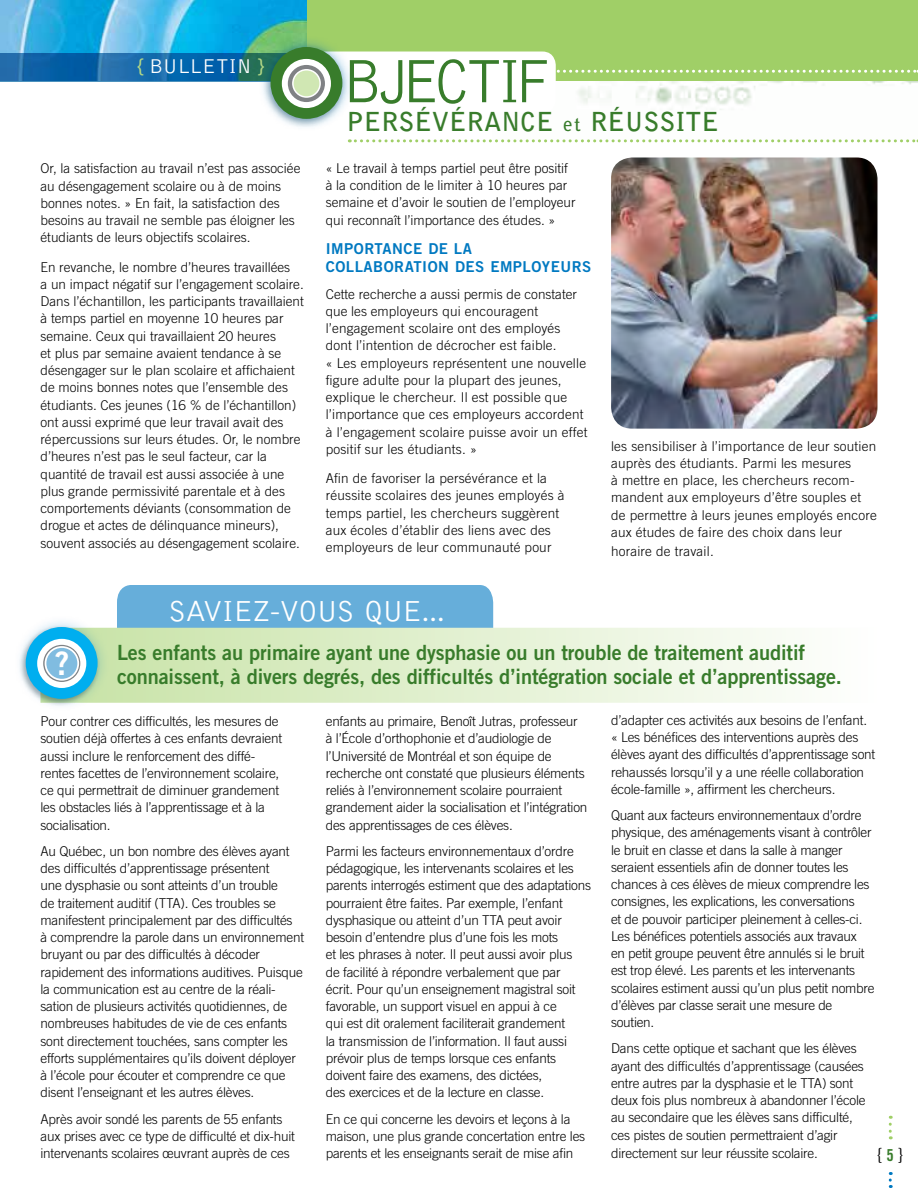
<style>
.page{position:relative;width:918px;height:1188px;background:#fff}
.page>*{position:absolute;margin:0;border:0;box-sizing:border-box;transform-origin:0 0}
.t1{font:300 63.45px "Bell Gothic";letter-spacing:-.09em;color:#387c2b;scale:.94 1}
.t2{font:32.4px "Trade Gothic Bold Two";color:#fff}
.t3{font:300 30px "Bell Gothic";letter-spacing:-.02em;color:#fff}
.t4{font:700 26.1px "Bell Gothic";color:#387c2b}
.t5{font:21px/24px "Trade Gothic Bold Two";letter-spacing:-.005em;color:#387c2b;scale:.95 1}
.t6{font:300 20.7px "Bell Gothic";color:#fff}
.t7{font:18px "Trade Gothic Cond Eighteen";color:#000}
.t8{font:15px/18px "Trade Gothic Bold Two";letter-spacing:.03em;color:#0079c1}
.t9{font:300 13.5px/17.2px "Trade Gothic";letter-spacing:-.015em;color:#000}
.t10{font:300 13.5px/17.2px "Trade Gothic";letter-spacing:.015em;color:#000}
.s1{font-size:24.3px;color:#b3d885}
.s2{font-size:19.2px}
.s3{font-family:"Trade Gothic Bold Cond Twenty";font-size:16.5px;color:#387c2b}
</style>
<div class="page">
<svg style="left:889px;top:1172px;width:3px;height:16px"></svg>
<svg style="left:889px;top:1116px;width:3px;height:23px"></svg>
<img style="left:578px;top:81px;width:340px;height:29px">
<div style="left:287px;top:0;width:631px;height:81px;background:#a0cf67"></div>
<img style="left:0;top:0;width:307px;height:53px">
<svg style="left:0;top:53px;width:258px;height:29px;background:#1267a5"></svg>
<div style="left:299px;top:52px;width:257px;height:61px;background:#fff;border-radius:14px"></div>
<svg style="left:555px;top:70px;width:363px;height:3px"></svg>
<svg style="left:349px;top:139px;width:569px;height:3px"></svg>
<div style="left:258px;top:34px;width:96px;height:97px;background:#0079c1;opacity:.5"></div>
<div style="left:271px;top:47px;width:71px;height:72px;background:#387c2b;border-radius:50%"></div>
<svg style="left:285px;top:62px;width:43px;height:43px"></svg>
<div style="left:282px;top:59px;width:49px;height:49px;border:6px solid #fff;border-radius:50%"></div>
<div style="left:293px;top:70px;width:27px;height:27px;background:#d0e7b3;border-radius:50%"></div>
<div style="left:292px;top:69px;width:29px;height:29px;border:2px solid #fff;border-radius:50%"></div>
<img style="left:611px;top:158px;width:267px;height:271px">
<div style="left:117px;top:585px;width:376px;height:43px;background:#66aeda"></div>
<svg style="left:109px;top:628px;width:677px;height:75px;background:#e1efcf"></svg>
<div style="left:13px;top:614px;width:96px;height:97px;background:#0079c1;opacity:.3"></div>
<div style="left:26px;top:627px;width:72px;height:72px;background:#00aeef;border-radius:50%"></div>
<svg style="left:40px;top:642px;width:43px;height:43px"></svg>
<div style="left:37px;top:639px;width:49px;height:49px;border:6px solid #fff;border-radius:50%"></div>
<div style="left:45px;top:647px;width:33px;height:33px;background:#80bce0;border-radius:50%"></div>
<div style="left:45px;top:646px;width:34px;height:35px;border:2px solid #fff;border-radius:50%"></div>
<h3 class="t6" style="left:136px;top:55px;width:131px"><span class="s1">{</span> BULLETIN <span class="s1">}</span></h3>
<p class="t9" style="left:40px;top:159px;width:261px">Or, la satisfaction au travail n’est pas associée au désengagement scolaire ou à de moins bonnes notes. » En fait, la satisfaction des besoins au travail ne semble pas éloigner les étudiants de leurs objectifs scolaires.</p>
<p class="t9" style="left:40px;top:258px;width:265px">En revanche, le nombre d’heures travaillées<br>a un impact négatif sur l’engagement scolaire.<br>Dans l’échantillon, les participants travaillaient à temps partiel en moyenne 10 heures par semaine. Ceux qui travaillaient 20 heures<br>et plus par semaine avaient tendance à se désengager sur le plan scolaire et affichaient de moins bonnes notes que l’ensemble des étudiants. Ces jeunes (16 % de l’échantillon) ont aussi exprimé que leur travail avait des répercussions sur leurs études. Or, le nombre d’heures n’est pas le seul facteur, car la quantité de travail est aussi associée à une plus grande permissivité parentale et à des comportements déviants (consommation de drogue et actes de délinquance mineurs), souvent associés au désengagement scolaire.</p>
<h1 class="t1" style="left:342px;top:47px;width:224px">BJECTIF</h1>
<h3 class="t4" style="left:346px;top:106px;width:374px">PERSÉVÉRANCE <span class="s2">et</span> RÉUSSITE</h3>
<p class="t9" style="left:326px;top:159px;width:251px">« Le travail à temps partiel peut être positif à la condition de le limiter à 10 heures par semaine et d’avoir le soutien de l’employeur qui reconnaît l’importance des études. »</p>
<p class="t8" style="left:326px;top:239px;width:267px">I mportance de la collaboration des employeurs</p>
<p class="t10" style="left:326px;top:285px;width:263px">Cette recherche a aussi permis de constater que les employeurs qui encouragent l’engagement scolaire ont des employés dont l’intention de décrocher est faible.<br>« Les employeurs représentent une nouvelle figure adulte pour la plupart des jeunes, explique le chercheur. I l est possible que l’importance que ces employeurs accordent à l’engagement scolaire puisse avoir un effet positif sur les étudiants. »</p>
<p class="t10" style="left:326px;top:470px;width:240px">Afin de favoriser la persévérance et la réussite scolaires des jeunes employés à temps partiel, les chercheurs suggèrent aux écoles d’établir des liens avec des employeurs de leur communauté pour</p>
<p class="t10" style="left:611px;top:437px;width:267px">les sensibiliser à l’importance de leur soutien auprès des étudiants. Parmi les mesures<br>à mettre en place, les chercheurs recom&shy;mandent aux employeurs d’être souples et de permettre à leurs jeunes employés encore aux études de faire des choix dans leur</p>
<p class="t10" style="left:611px;top:542px;width:104px">horaire de travail.</p>
<h2 class="t2" style="left:55px;top:643px;width:16px">?</h2>
<h3 class="t3" style="left:168px;top:595px;width:278px">SAVIEZ-VO US QUE...</h3>
<h3 class="t5" style="left:117px;top:640px;width:765px">Les enfants au primaire ayant une dysphasie ou un trouble de traitement auditif connaissent, à divers degrés, des difficultés d’intégration sociale et d’apprentissage.</h3>
<p class="t9" style="left:40px;top:713px;width:243px">Pour contrer ces difficultés, les mesures de soutien déjà offertes à ces enfants devraient aussi inclure le renforcement des diffé&shy;rentes facettes de l’environnement scolaire, ce qui permettrait de diminuer grandement les obstacles liés à l’apprentissage et à la socialisation.</p>
<p class="t9" style="left:40px;top:842px;width:251px">Au Québec, un bon nombre des élèves ayant des difficultés d’apprentissage présentent une dysphasie ou sont atteints d’un trouble de traitement auditif (TTA</p>
<p class="t9" style="left:40px;top:894px;width:265px;text-indent:140px">). Ces troubles se manifestent principalement par des difficultés<br>à comprendre la parole dans un environnement bruyant ou par des difficultés à décoder rapidement des informations auditives. Puisque la communication est au centre de la réali&shy;sation de plusieurs activités quotidiennes, de nombreuses habitudes de vie de ces enfants sont directement touchées, sans compter les efforts supplémentaires qu’ils doivent déployer à l’école pour écouter et comprendre ce que disent l’enseignant et les autres élèves.</p>
<p class="t9" style="left:40px;top:1110px;width:256px">Après avoir sondé les parents de 55 enfants aux prises avec ce type de difficulté et dix-huit intervenants scolaires œuvrant auprès de ces</p>
<p class="t9" style="left:326px;top:713px;width:263px">enfants au primaire, Benoît Jutras, professeur à l’École d’orthophonie et d’audiologie de l’Université de Montréal et son équipe de recherche ont constaté que plusieurs éléments reliés à l’environnement scolaire pourraient grandement aider la socialisation et l’intégration des apprentissages de ces élèves.</p>
<p class="t9" style="left:326px;top:842px;width:267px">Parmi les facteurs environnementaux d’ordre pédagogique, les intervenants scolaires et les parents interrogés estiment que des adaptations pourraient être faites. Par exemple, l’enfant dysphasique ou atteint d’un TTA</p>
<p class="t9" style="left:326px;top:911px;width:251px;text-indent:182px">peut avoir besoin d’entendre plus d’une fois les mots<br>et les phrases à noter. I l peut aussi avoir plus de facilité à répondre verbalement que par écrit. Pour qu’un enseignement magistral soit favorable, un support visuel en appui à ce qui est dit oralement faciliterait grandement la -transmission de l’information. I l faut aussi prévoir plus de temps lorsque ces enfants doivent faire des examens, des dictées,<br>des exercices et de la lecture en classe.</p>
<p class="t9" style="left:326px;top:1110px;width:261px">En ce qui concerne les devoirs et leçons à la maison, une plus grande concertation entre les parents et les enseignants serait de mise afin</p>
<p class="t9" style="left:611px;top:711px;width:266px">d’adapter ces activités aux besoins de l’enfant. « Les bénéfices des interventions auprès des élèves ayant des difficultés d’apprentissage sont rehaussés lorsqu’il y a une réelle collaboration école-famille », affirment les chercheurs.</p>
<p class="t9" style="left:611px;top:806px;width:265px">Quant aux facteurs environnementaux d’ordre physique, des aménagements visant à contrôler le bruit en classe et dans la salle à manger seraient essentiels afin de donner toutes les chances à ces élèves de mieux comprendre les consignes, les explications, les conversations<br>et de pouvoir participer pleinement à celles-ci.<br>Les bénéfices potentiels associés aux travaux<br>en petit groupe peuvent être annulés si le bruit est trop élevé. Les parents et les intervenants scolaires estiment aussi qu’un plus petit nombre d’élèves par classe serait une mesure de soutien.</p>
<p class="t9" style="left:611px;top:1040px;width:254px">Dans cette optique et sachant que les élèves ayant des difficultés d’apprentissage (causées entre autres par la dysphasie et le TTA</p>
<p class="t9" style="left:611px;top:1074px;width:256px;text-indent:211px">) sont deux fois plus nombreux à abandonner l’école au secondaire que les élèves sans difficulté, ces pistes de soutien permettraient d’agir directement sur leur réussite scolaire.</p>
<h3 class="t7" style="left:878px;top:1144px;width:27px">{ <span class="s3">5</span> }</h3>
</div>
